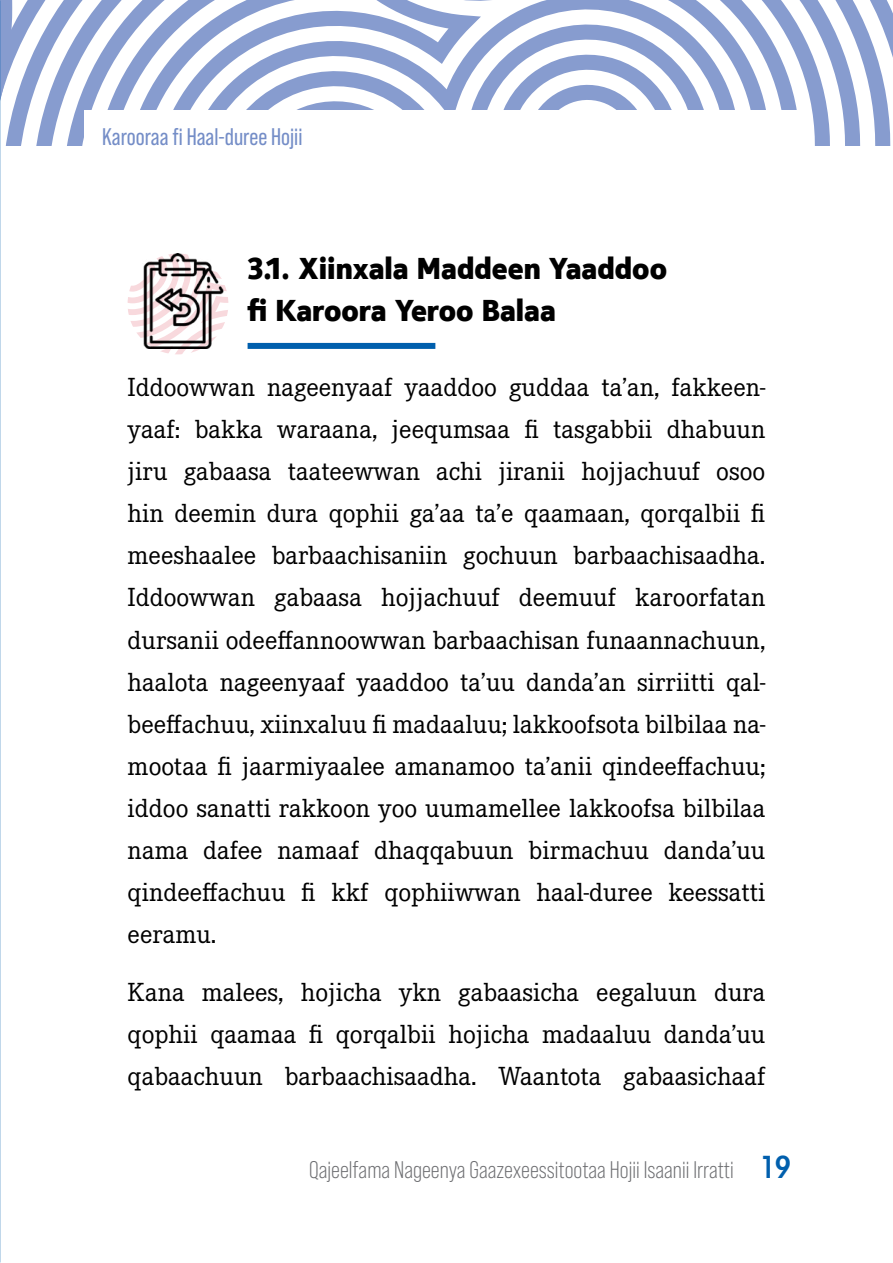
<style>
.page{position:relative;width:893px;height:1263px;background:#fff}
.page>*{position:absolute;margin:0;border:0;box-sizing:border-box;transform-origin:0 0}
.t1{font:800 30px/42px "Nokia Pure Headline";color:#000}
.t2{font:27px/42px "Corporate E Pro";color:#000;text-align:justify}
.t3{font:24px "Bebas Neue Pro";color:#6d6e71}
.t4{font:24px "Bebas Neue Pro";color:#748dc7}
.s1{font-family:"ITC Avant Garde Std";font-weight:600;font-stretch:condensed;font-size:30px;color:#005fad}
</style>
<div class="page">
<svg style="left:28px;top:0;width:865px;height:145px"></svg>
<svg style="left:62px;top:0;width:799px;height:145px"></svg>
<svg style="left:96px;top:0;width:731px;height:145px"></svg>
<svg style="left:130px;top:0;width:663px;height:110px"></svg>
<svg style="left:164px;top:0;width:595px;height:110px"></svg>
<svg style="left:198px;top:0;width:527px;height:110px"></svg>
<div style="left:85px;top:110px;width:723px;height:47px;background:#fff"></div>
<div style="left:248px;top:343px;width:187px;height:6px;background:#005fad"></div>
<svg style="left:128px;top:285px;width:72px;height:69px"></svg>
<img style="left:136px;top:254px;width:93px;height:95px">
<svg style="left:0;top:0;width:12px;height:556px"></svg>
<p class="t4" style="left:102px;top:124px;width:202px">Karooraa fi Haal-duree Hojii</p>
<p class="t1" style="left:248px;top:247px;width:421px">3.1. Xiinxala Maddeen Yaaddoo fi Karoora Yeroo Balaa</p>
<p class="t2" style="left:128px;top:365px;width:639px">Iddoowwan nageenyaaf yaaddoo guddaa ta’an, fakkeen&shy;yaaf: bakka waraana, jeequmsaa fi tasgabbii dhabuun jiru gabaasa taateewwan achi jiranii hojjachuuf osoo hin deemin dura qophii ga’aa ta’e qaamaan, qorqalbii fi meeshaalee barbaachisaniin gochuun barbaachisaadha.<br>Iddoowwan gabaasa hojjachuuf deemuuf karoorfatan dursanii odeeffannoowwan barbaachisan funaannachuun, haalota nageenyaaf yaaddoo ta’uu danda’an sirriitti qal&shy;beeffachuu, xiinxaluu fi madaaluu; lakkoofsota bilbilaa na&shy;mootaa fi jaarmiyaalee amanamoo ta’anii qindeeffachuu; iddoo sanatti rakkoon yoo uumamellee lakkoofsa bilbilaa nama dafee namaaf dhaqqabuun birmachuu danda’uu qindeeffachuu fi kkf qophiiwwan haal-duree keessatti eeramu.</p>
<p class="t2" style="left:128px;top:970px;width:639px">Kana malees, hojicha ykn gabaasicha eegaluun dura qophii qaamaa fi qorqalbii hojicha madaaluu danda’uu qabaachuun barbaachisaadha. Waantota gabaasichaaf</p>
<p class="t3" style="left:309px;top:1157px;width:483px">Qajeelfama Nageenya Gaazexeessitootaa Hojii Isaanii Irratti <span class="s1">19</span></p>
</div>
